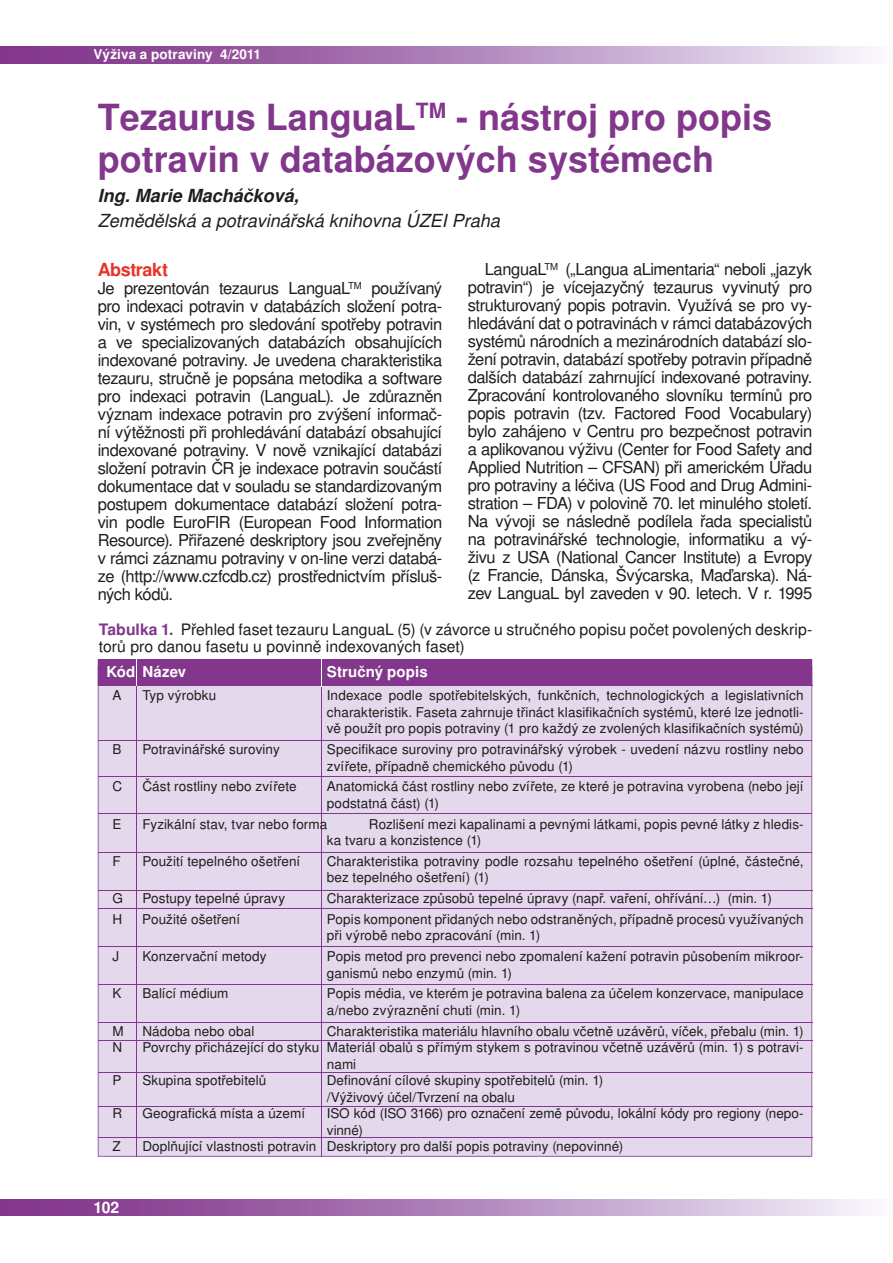
<style>
.page{position:relative;width:893px;height:1263px;background:#fff}
.page>*{position:absolute;margin:0;border:0;box-sizing:border-box;transform-origin:0 0}
.t1{font:700 36px/42px "Nimbus Sans LCE";color:#82368c}
.t2{font:italic 18px "Nimbus Sans LCE";color:#1d1d1b}
.t3{font:italic 700 18px "Nimbus Sans LCE";color:#1d1d1b}
.t4{font:700 18px "Nimbus Sans LCE";letter-spacing:-.025em;color:#e63429}
.t5{font:16.5px/18px "Nimbus Sans LCE";letter-spacing:-.025em;color:#1d1d1b;text-align:justify}
.t6{font:15.75px/17.2px "Nimbus Sans LCE";color:#1d1d1b}
.t7{font:700 15.75px "Nimbus San LCY";color:#fff}
.t8{font:700 15px "Nimbus Sans LCE";letter-spacing:.01em;color:#fff}
.t9{font:13.5px/16.5px "Nimbus Sans LCE";letter-spacing:.005em;color:#1d1d1b}
.t10{font:700 13.5px "Nimbus Sans LCE";letter-spacing:.005em;color:#fff}
.s1{font-weight:700;color:#82368c}
</style>
<div class="page">
<svg style="left:0;top:47px;width:870px;height:16px;background:#b186bb"></svg>
<svg style="left:0;top:1199px;width:870px;height:17px;background:#b186bb"></svg>
<div style="left:98px;top:686px;width:714px;height:471px;background:#e4d8ec"></div>
<hr style="left:322px;top:664px;width:1px;height:493px;background:#82368c">
<hr style="left:136px;top:664px;width:1px;height:493px;background:#82368c">
<hr style="left:98px;top:740px;width:714px;height:1px;background:#82368c">
<hr style="left:98px;top:777px;width:713px;height:1px;background:#82368c">
<hr style="left:98px;top:814px;width:714px;height:1px;background:#82368c">
<hr style="left:98px;top:852px;width:713px;height:1px;background:#82368c">
<hr style="left:98px;top:890px;width:714px;height:1px;background:#82368c">
<hr style="left:98px;top:908px;width:714px;height:1px;background:#82368c">
<hr style="left:98px;top:947px;width:714px;height:1px;background:#82368c">
<hr style="left:98px;top:984px;width:714px;height:1px;background:#82368c">
<hr style="left:98px;top:1022px;width:714px;height:1px;background:#82368c">
<hr style="left:98px;top:1106px;width:714px;height:1px;background:#82368c">
<hr style="left:98px;top:1040px;width:714px;height:1px;background:#82368c">
<hr style="left:98px;top:1072px;width:714px;height:1px;background:#82368c">
<hr style="left:98px;top:1138px;width:714px;height:1px;background:#82368c">
<div style="left:98px;top:659px;width:714px;height:27px;background:#82368c"></div>
<p class="t10" style="left:94px;top:48px;width:169px">Výživa a potraviny 4/2011</p>
<h1 class="t1" style="left:98px;top:98px;width:676px">Tezaurus LanguaL<sup>TM</sup> - nástroj pro popis potravin v databázových systémech</h1>
<h2 class="t3" style="left:98px;top:187px;width:203px">Ing. Marie Macháčková,</h2>
<h2 class="t2" style="left:98px;top:212px;width:404px">Zemědělská a potravinářská knihovna ÚZEI Praha</h2>
<p class="t5" style="left:468px;top:261px;width:346px;text-indent:17px">LanguaL<sup>TM</sup> („Langua aLimentaria“ neboli „jazyk potravin“) je vícejazyčný tezaurus vyvinutý pro strukturovaný popis potravin. Využívá se pro vy&shy;hledávání dat o potravinách v rámci databázových systémů národních a mezinárodních databází slo&shy;žení potravin, databází spotřeby potravin případně dalších databází zahrnující indexované potraviny.<br>Zpracování kontrolovaného slovníku termínů pro popis potravin (tzv. Factored Food Vocabulary) bylo zahájeno v Centru pro bezpečnost potravin a aplikovanou výživu (Center for Food Safety and Applied Nutrition – CFSAN) při americkém Úřadu pro potraviny a léčiva (US Food and Drug Admini&shy;stration – FDA) v polovině 70. let minulého století.<br>Na vývoji se následně podílela řada specialistů na potravinářské technologie, informatiku a vý&shy;živu z USA (National Cancer Institute) a Evropy (z Francie, Dánska, Švýcarska, Maďarska). Ná&shy;zev LanguaL byl zaveden v 90. letech. V r. 1995</p>
<p class="t6" style="left:99px;top:622px;width:715px"><span class="s1">Tabulka 1.</span> Přehled faset tezauru LanguaL (5) (v závorce u stručného popisu počet povolených deskrip&shy;torů pro danou fasetu u povinně indexovaných faset)</p>
<p class="t8" style="left:106px;top:665px;width:81px">Kód Název</p>
<p class="t8" style="left:327px;top:665px;width:102px">Stručný popis</p>
<p class="t9" style="left:112px;top:688px;width:11px">A</p>
<p class="t9" style="left:142px;top:688px;width:75px">Typ výrobku</p>
<p class="t9" style="left:327px;top:688px;width:478px;text-align:justify">Indexace podle spotřebitelských, funkčních, technologických a legislativních charakteristik. Faseta zahrnuje třináct klasifikačních systémů, které lze jednotli&shy;vě použít pro popis potraviny (1 pro každý ze zvolených klasifikačních systémů)</p>
<p class="t9" style="left:112px;top:742px;width:11px">B</p>
<p class="t9" style="left:142px;top:742px;width:139px">Potravinářské suroviny</p>
<p class="t9" style="left:327px;top:742px;width:478px">Specifikace suroviny pro potravinářský výrobek - uvedení názvu rostliny nebo zvířete, případně chemického původu (1)</p>
<p class="t9" style="left:112px;top:779px;width:11px">C</p>
<p class="t9" style="left:142px;top:779px;width:156px">Část rostliny nebo zvířete</p>
<p class="t9" style="left:327px;top:779px;width:478px">Anatomická část rostliny nebo zvířete, ze které je potravina vyrobena (nebo její podstatná část) (1)</p>
<p class="t9" style="left:112px;top:816px;width:11px">E</p>
<p class="t9" style="left:142px;top:816px;width:187px">Fyzikální stav, tvar nebo forma</p>
<p class="t9" style="left:327px;top:816px;width:478px;text-indent:42px">Rozlišení mezi kapalinami a pevnými látkami, popis pevné látky z hledis&shy;ka tvaru a konzistence (1)</p>
<p class="t9" style="left:112px;top:853px;width:10px">F</p>
<p class="t9" style="left:142px;top:853px;width:159px">Použití tepelného ošetření</p>
<p class="t9" style="left:327px;top:853px;width:478px">Charakteristika potraviny podle rozsahu tepelného ošetření (úplné, částečné, bez tepelného ošetření) (1)</p>
<p class="t9" style="left:112px;top:891px;width:12px">G</p>
<p class="t9" style="left:142px;top:891px;width:144px">Postupy tepelné úpravy</p>
<p class="t9" style="left:327px;top:891px;width:446px">Charakterizace způsobů tepelné úpravy (např. vaření, ohřívání…) (min. 1)</p>
<p class="t9" style="left:112px;top:911px;width:11px">H</p>
<p class="t9" style="left:142px;top:911px;width:99px">Použité ošetření</p>
<p class="t9" style="left:327px;top:911px;width:478px">Popis komponent přidaných nebo odstraněných, případně procesů využívaných při výrobě nebo zpracování (min. 1)</p>
<p class="t9" style="left:112px;top:949px;width:8px">J</p>
<p class="t9" style="left:142px;top:949px;width:126px">Konzervační metody</p>
<p class="t9" style="left:327px;top:949px;width:478px">Popis metod pro prevenci nebo zpomalení kažení potravin působením mikroor&shy;ganismů nebo enzymů (min. 1)</p>
<p class="t9" style="left:112px;top:986px;width:11px">K</p>
<p class="t9" style="left:142px;top:986px;width:88px">Balící médium</p>
<p class="t9" style="left:327px;top:986px;width:478px">Popis média, ve kterém je potravina balena za účelem konzervace, manipulace a/nebo zvýraznění chuti (min. 1)</p>
<p class="t9" style="left:112px;top:1023px;width:13px">M</p>
<p class="t9" style="left:142px;top:1023px;width:114px">Nádoba nebo obal</p>
<p class="t9" style="left:327px;top:1023px;width:478px">Charakteristika materiálu hlavního obalu včetně uzávěrů, víček, přebalu (min. 1)</p>
<p class="t9" style="left:112px;top:1040px;width:11px">N</p>
<p class="t9" style="left:327px;top:1040px;width:478px;text-indent:-184px">Povrchy přicházející do styku Materiál obalů s přímým stykem s potravinou včetně uzávěrů (min. 1) s potravi&shy;nami</p>
<p class="t9" style="left:112px;top:1073px;width:11px">P</p>
<p class="t9" style="left:142px;top:1073px;width:125px">Skupina spotřebitelů</p>
<p class="t9" style="left:327px;top:1073px;width:278px">Definování cílové skupiny spotřebitelů (min. 1) /Výživový účel/Tvrzení na obalu</p>
<p class="t9" style="left:112px;top:1106px;width:11px">R</p>
<p class="t9" style="left:142px;top:1106px;width:164px">Geografická místa a území</p>
<p class="t9" style="left:327px;top:1106px;width:478px">ISO kód (ISO 3166) pro označení země původu, lokální kódy pro regiony (nepo&shy;vinné)</p>
<p class="t9" style="left:112px;top:1139px;width:10px">Z</p>
<p class="t9" style="left:142px;top:1139px;width:482px">Doplňující vlastnosti potravin Deskriptory pro další popis potraviny (nepovinné)</p>
<h2 class="t4" style="left:98px;top:261px;width:72px">Abstrakt</h2>
<p class="t5" style="left:98px;top:280px;width:346px">Je prezentován tezaurus LanguaL<sup>TM</sup> používaný pro indexaci potravin v databázích složení potra&shy;vin, v systémech pro sledování spotřeby potravin a ve specializovaných databázích obsahujících indexované potraviny. Je uvedena charakteristika tezauru, stručně je popsána metodika a software pro indexaci potravin (LanguaL). Je zdůrazněn význam indexace potravin pro zvýšení informač&shy;ní výtěžnosti při prohledávání databází obsahující indexované potraviny. V nově vznikající databázi složení potravin ČR je indexace potravin součástí dokumentace dat v souladu se standardizovaným postupem dokumentace databází složení potra&shy;vin podle EuroFIR (European Food Information Resource). Přiřazené deskriptory jsou zveřejněny v rámci záznamu potraviny v on-line verzi databá&shy;ze (http://www.czfcdb.cz) prostřednictvím přísluš&shy;ných kódů.</p>
<p class="t7" style="left:94px;top:1199px;width:27px">102</p>
</div>
